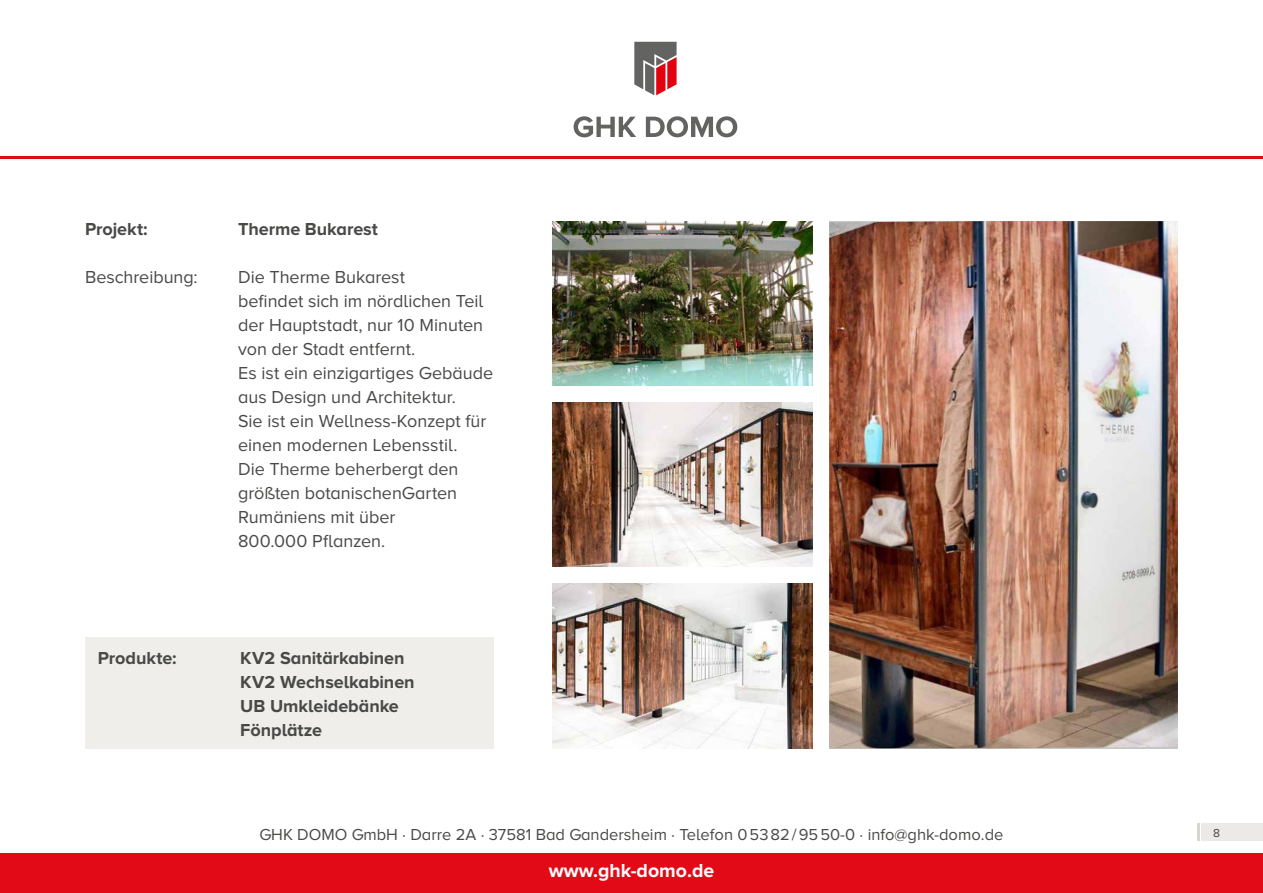
<style>
.page{position:relative;width:1263px;height:893px;background:#fff}
.page>*{position:absolute;margin:0;border:0;box-sizing:border-box;transform-origin:0 0}
.t1{font:700 19.5px "Proxima Nova A";color:#fff}
.t2{font:18px/24px "Proxima Nova A";color:#494948}
.t3{font:700 18px/24px "Proxima Nova A";letter-spacing:-.005em;color:#494948}
.t4{font:16.5px "Proxima Nova A";color:#494948}
.t5{font:12px "Proxima Nova A";color:#494948}
</style>
<div class="page">
<div style="left:0;top:853px;width:1263px;height:40px;background:#e30a17"></div>
<hr style="left:0;top:156px;width:1263px;height:3px;background:#e30a17">
<svg style="left:634px;top:42px;width:42px;height:53px;background:#a06e71"></svg>
<svg style="left:574px;top:116px;width:62px;height:21px"></svg>
<svg style="left:646px;top:116px;width:91px;height:21px"></svg>
<div style="left:1201px;top:824px;width:62px;height:17px;background:#ebeae7"></div>
<svg style="left:1197px;top:824px;width:2px;height:17px"></svg>
<img style="left:553px;top:584px;width:259px;height:164px">
<img style="left:553px;top:221px;width:259px;height:165px">
<img style="left:553px;top:403px;width:259px;height:164px">
<img style="left:829px;top:221px;width:349px;height:527px">
<div style="left:85px;top:637px;width:408px;height:111px;background:#efeeeb"></div>
<p class="t3" style="left:85px;top:217px;width:64px">Projekt:</p>
<p class="t3" style="left:238px;top:217px;width:141px">Therme Bukarest</p>
<p class="t2" style="left:85px;top:265px;width:114px">Beschreibung:</p>
<p class="t2" style="left:238px;top:265px;width:257px">Die Therme Bukarest<br>befindet sich im nördlichen Teil der Hauptstadt, nur 10 Minuten von der Stadt entfernt.<br>Es ist ein einzigartiges Gebäude aus Design und Architektur.<br>Sie ist ein Wellness-Konzept für einen modernen Lebensstil.<br>Die Therme beherbergt den größten botanischenGarten<br>Rumäniens mit über<br>800.000 Pflanzen.</p>
<p class="t3" style="left:98px;top:645px;width:80px">Produkte:</p>
<p class="t3" style="left:240px;top:645px;width:176px">KV2 Sanitärkabinen<br>KV2 Wechselkabinen<br>UB Umkleidebänke<br>Fönplätze</p>
<p class="t4" style="left:260px;top:825px;width:745px">GHK DOMO GmbH · Darre 2A · 37581 Bad Gandersheim · Telefon 05382/9550-0 · info@ghk-domo.de</p>
<p class="t1" style="left:549px;top:860px;width:167px">www.ghk-domo.de</p>
<p class="t5" style="left:1213px;top:826px;width:8px">8</p>
</div>
